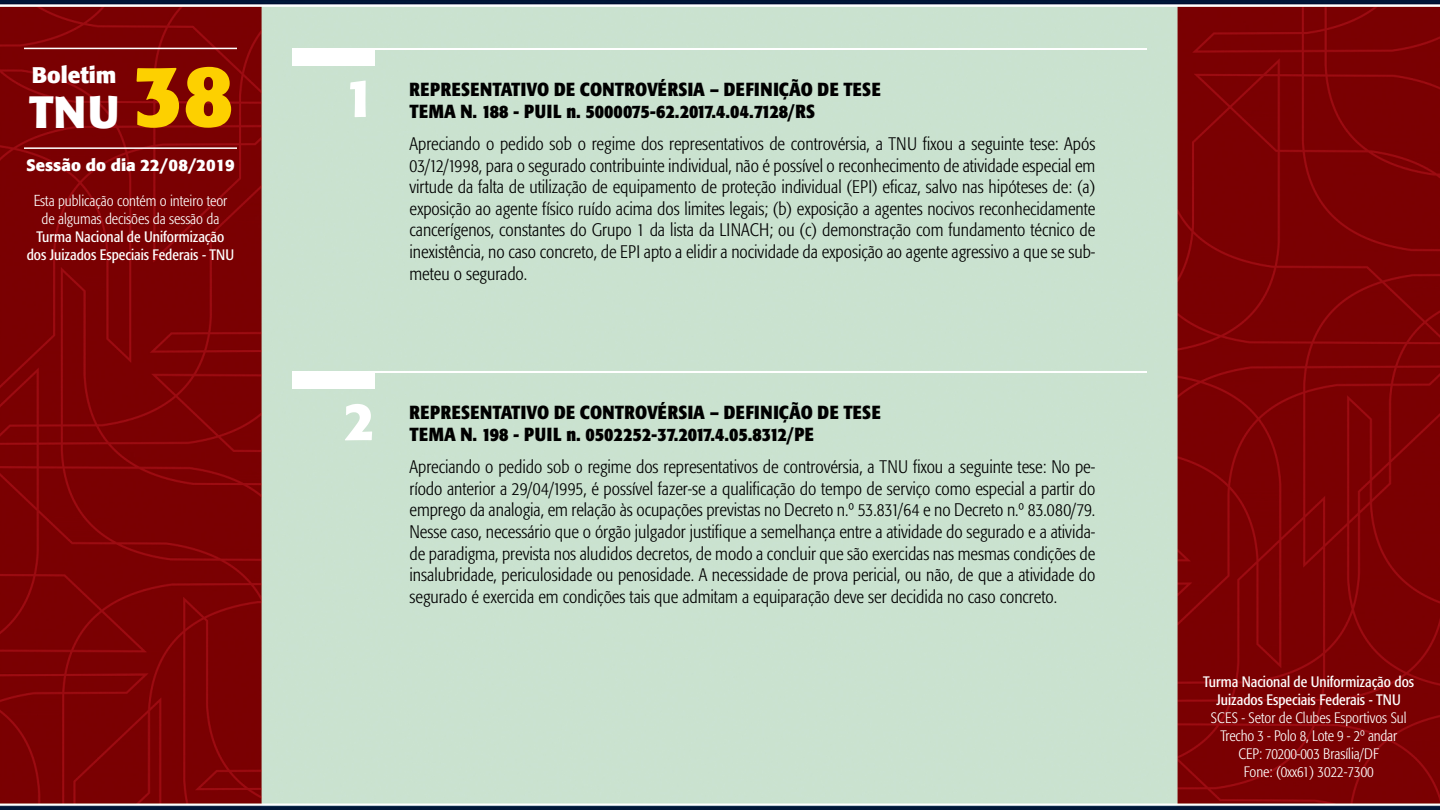
<style>
.page{position:relative;width:1440px;height:810px;background:#fff}
.page>*{position:absolute;margin:0;border:0;box-sizing:border-box;transform-origin:0 0}
.t1{font:700 52.5px "Formata";color:#fff}
.t2{font:700 45px "Formata";color:#fff}
.t3{font:700 22.5px "Formata";color:#fff}
.t4{font:700 condensed 18.75px/22.5px "Formata";letter-spacing:.01em;color:#000}
.t5{font:300 condensed 18px/21.6px "Formata";color:#000;text-align:justify}
.t6{font:700 16.5px "Formata";color:#fff}
.t7{font:300 condensed 15px/18px "Formata";color:#fff;text-align:center}
.t8{font:condensed 15px/18px "Formata";color:#fff;text-align:center}
.s1{font-size:86.25px;color:#fdd000}
.s2{font-size:15.75px}
</style>
<div class="page">
<img style="left:0;top:0;width:1440px;height:810px">
<hr style="left:24px;top:48px;width:213px;height:1px;background:#fff">
<hr style="left:24px;top:147px;width:213px;height:2px;background:#fff">
<div style="left:292px;top:48px;width:83px;height:18px;background:#fff"></div>
<div style="left:292px;top:371px;width:83px;height:18px;background:#fff"></div>
<hr style="left:375px;top:48px;width:772px;height:2px;background:#fff">
<hr style="left:375px;top:371px;width:772px;height:2px;background:#fff">
<p class="t3" style="left:32px;top:61px;width:86px">Boletim</p>
<h2 class="t2" style="left:29px;top:84px;width:206px">TNU <span class="s1">38</span></h2>
<p class="t4" style="left:410px;top:78px;width:473px">REPRESENTATIVO DE CONTROVÉRSIA – DEFINIÇÃO DE TESE<br>TEMA N. 188 - PUIL n. 5000075-62.2017.4.04.7128/RS</p>
<h1 class="t1" style="left:344px;top:66px;width:32px">1</h1>
<p class="t6" style="left:26px;top:155px;width:210px">Sessão do dia 22/08/2019</p>
<p class="t7" style="left:34px;top:192px;width:195px"><span class="s2">E</span>sta publicação contém o inteiro teor de algumas decisões da sessão da</p>
<p class="t8" style="left:27px;top:227px;width:209px">Turma Nacional de Uniformização dos Juizados Especiais Federais - TNU</p>
<p class="t5" style="left:410px;top:133px;width:687px">Apreciando o pedido sob o regime dos representativos de controvérsia, a TNU fixou a seguinte tese: Após 03/12/1998, para o segurado contribuinte individual, não é possível o reconhecimento de atividade especial em virtude da falta de utilização de equipamento de proteção individual (EPI) eficaz, salvo nas hipóteses de: (a) exposição ao agente físico ruído acima dos limites legais; (b) exposição a agentes nocivos reconhecidamente cancerígenos, constantes do Grupo 1 da lista da LINACH; ou (c) demonstração com fundamento técnico de inexistência, no caso concreto, de EPI apto a elidir a nocividade da exposição ao agente agressivo a que se sub&shy;meteu o segurado.</p>
<h1 class="t1" style="left:344px;top:389px;width:32px">2</h1>
<p class="t4" style="left:410px;top:401px;width:473px">REPRESENTATIVO DE CONTROVÉRSIA – DEFINIÇÃO DE TESE<br>TEMA N. 198 - PUIL n. 0502252-37.2017.4.05.8312/PE</p>
<p class="t5" style="left:410px;top:456px;width:687px">Apreciando o pedido sob o regime dos representativos de controvérsia, a TNU fixou a seguinte tese: No pe&shy;ríodo anterior a 29/04/1995, é possível fazer-se a qualificação do tempo de serviço como especial a partir do emprego da analogia, em relação às ocupações previstas no Decreto n.º 53.831/64 e no Decreto n.º 83.080/79.<br>Nesse caso, necessário que o órgão julgador justifique a semelhança entre a atividade do segurado e a ativida&shy;de paradigma, prevista nos aludidos decretos, de modo a concluir que são exercidas nas mesmas condições de insalubridade, periculosidade ou penosidade. A necessidade de prova pericial, ou não, de que a atividade do segurado é exercida em condições tais que admitam a equiparação deve ser decidida no caso concreto.</p>
<p class="t8" style="left:1203px;top:672px;width:212px">Turma Nacional de Uniformização dos<br>Juizados Especiais Federais - TNU</p>
<p class="t7" style="left:1211px;top:708px;width:197px">SCES - Setor de Clubes Esportivos Sul<br>Trecho 3 - Polo 8, Lote 9 - 2º andar<br>CEP: 70200-003 Brasília/DF<br>Fone: (0xx61) 3022-7300</p>
</div>
